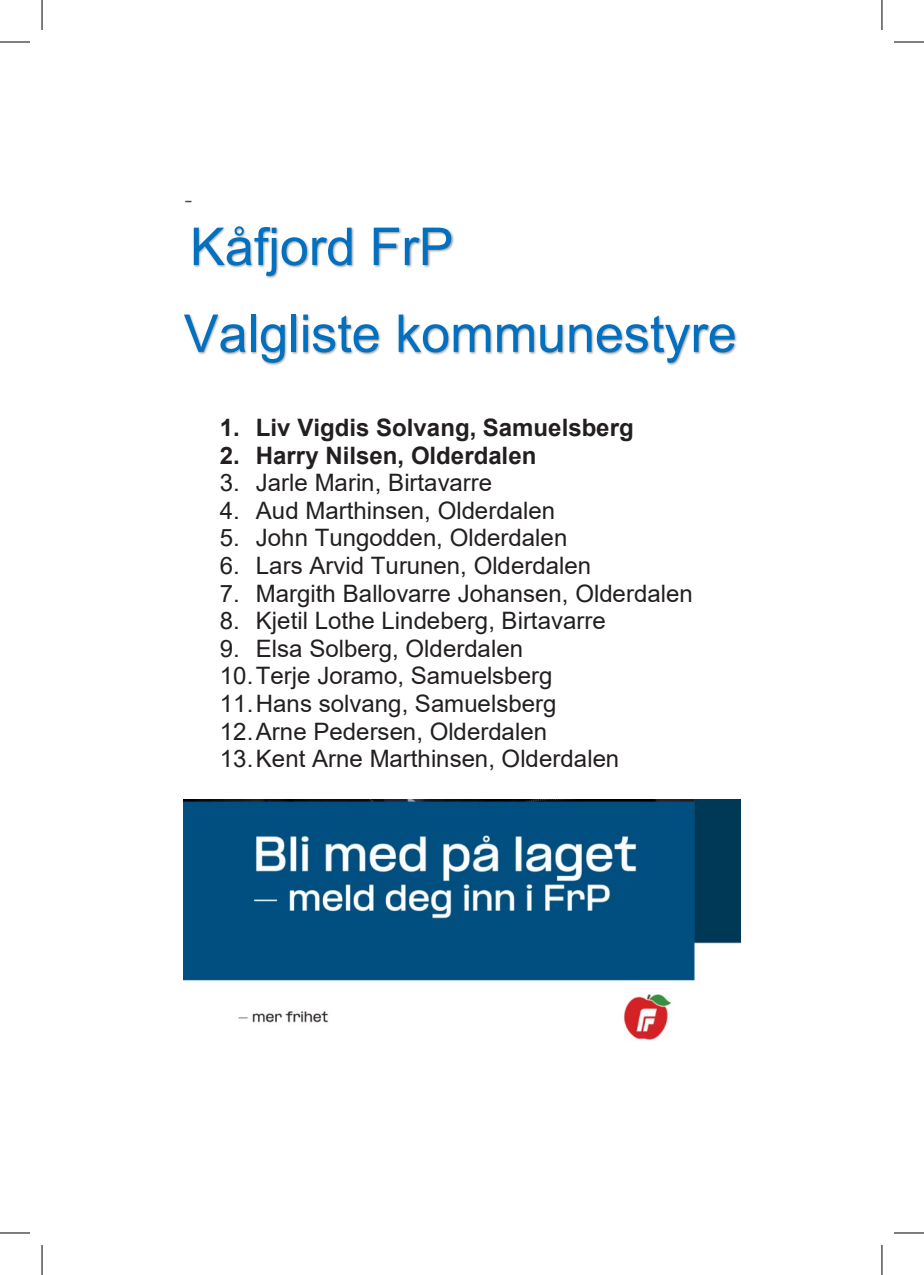
<style>
.page{position:relative;width:924px;height:1275px;background:#fff}
.page>*{position:absolute;margin:0;border:0;box-sizing:border-box;transform-origin:0 0}
.t1{font:52px/86.8px "Arial";color:#0070c0}
.t2{font:24px/27.6px "Arial";color:#231f20}
.t3{font:700 24px "Arial";color:#231f20}
.t4{font:23px "Segoe UI";color:#494a4b}
</style>
<div class="page">
<img style="left:193px;top:226px;width:261px;height:52px">
<img style="left:184px;top:314px;width:553px;height:51px">
<img style="left:184px;top:800px;width:555px;height:240px">
<hr style="left:0;top:42px;width:30px;height:1px;background:#000">
<hr style="left:893px;top:42px;width:30px;height:1px;background:#000">
<hr style="left:0;top:1232px;width:30px;height:1px;background:#000">
<hr style="left:893px;top:1232px;width:30px;height:1px;background:#000">
<hr style="left:42px;top:0;width:1px;height:30px;background:#000">
<hr style="left:42px;top:1245px;width:1px;height:30px;background:#000">
<hr style="left:881px;top:0;width:1px;height:30px;background:#000">
<hr style="left:881px;top:1245px;width:1px;height:30px;background:#000">
<p class="t4" style="left:184px;top:178px;width:11px">-</p>
<h1 class="t1" style="left:184px;top:203px;width:554px">Kåfjord FrP<br>Valgliste kommunestyre</h1>
<p class="t3" style="left:220px;top:410px;width:415px">1. Liv Vigdis Solvang, Samuelsberg</p>
<p class="t3" style="left:220px;top:438px;width:318px">2. Harry Nilsen, Olderdalen</p>
<p class="t2" style="left:220px;top:469px;width:274px">3. Jarle Marin, Birtavarre</p>
<p class="t2" style="left:220px;top:496px;width:337px">4. Aud Marthinsen, Olderdalen</p>
<p class="t2" style="left:220px;top:524px;width:349px">5. John Tungodden, Olderdalen</p>
<p class="t2" style="left:220px;top:551px;width:372px">6. Lars Arvid Turunen, Olderdalen</p>
<p class="t2" style="left:220px;top:579px;width:474px">7. Margith Ballovarre Johansen, Olderdalen</p>
<p class="t2" style="left:220px;top:607px;width:387px">8. Kjetil Lothe Lindeberg, Birtavarre</p>
<p class="t2" style="left:220px;top:634px;width:401px">9. Elsa Solberg, Olderdalen<br>10.Terje Joramo, Samuelsberg<br>11.Hans solvang, Samuelsberg<br>12.Arne Pedersen, Olderdalen<br>13.Kent Arne Marthinsen, Olderdalen</p>
</div>
